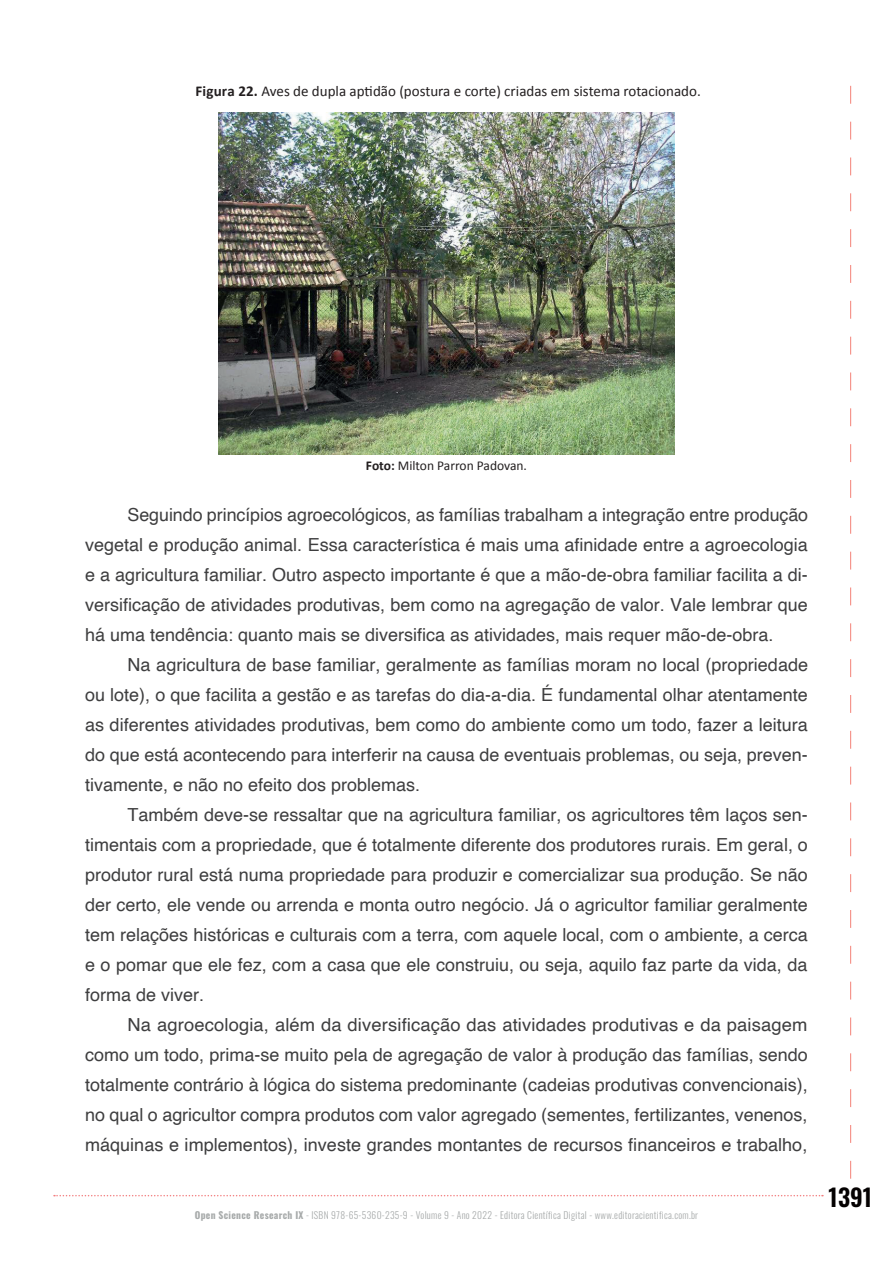
<style>
.page{position:relative;width:893px;height:1263px;background:#fff}
.page>*{position:absolute;margin:0;border:0;box-sizing:border-box;transform-origin:0 0}
.t1{font:600 24px "Oswald";color:#040101}
._04_texto{font:18px/30px "Helvetica";color:#3e3e3f;text-align:justify}
._06_figura-quadro-ta{font:15px "Calibri";color:#231f20}
._06_fonte{font:13.5px "Calibri";color:#231f20}
.t2{font:300 9.6px "Oswald";letter-spacing:.03em;color:#a7aaaa}
.s1{font-weight:700}
</style>
<div class="page">
<svg style="left:54px;top:1195px;width:769px;height:1px"></svg>
<svg style="left:850px;top:86px;width:1px;height:1093px"></svg>
<img style="left:218px;top:113px;width:456px;height:342px">
<p class="_06_figura-quadro-ta" style="left:196px;top:81px;width:507px"><span class="s1">Figura 22.</span> Aves de dupla aptidão (postura e corte) criadas em sistema rotacionado.</p>
<p class="_06_fonte" style="left:366px;top:456px;width:163px"><span class="s1">Foto:</span> Milton Parron Padovan.</p>
<p class="_04_texto" style="left:85px;top:500px;width:725px;text-indent:43px">Seguindo princípios agroecológicos, as famílias trabalham a integração entre produção vegetal e produção animal. Essa característica é mais uma afinidade entre a agroecologia e a agricultura familiar. Outro aspecto importante é que a mão-de-obra familiar facilita a di&shy;versificação de atividades produtivas, bem como na agregação de valor. Vale lembrar que há uma tendência: quanto mais se diversifica as atividades, mais requer mão-de-obra.</p>
<p class="_04_texto" style="left:85px;top:650px;width:725px;text-indent:43px">Na agricultura de base familiar, geralmente as famílias moram no local (propriedade ou lote), o que facilita a gestão e as tarefas do dia-a-dia. É fundamental olhar atentamente as diferentes atividades produtivas, bem como do ambiente como um todo, fazer a leitura do que está acontecendo para interferir na causa de eventuais problemas, ou seja, preven&shy;tivamente, e não no efeito dos problemas.</p>
<p class="_04_texto" style="left:85px;top:800px;width:724px;text-indent:43px">Também deve-se ressaltar que na agricultura familiar, os agricultores têm laços sen&shy;timentais com a propriedade, que é totalmente diferente dos produtores rurais. Em geral, o produtor rural está numa propriedade para produzir e comercializar sua produção. Se não der certo, ele vende ou arrenda e monta outro negócio. Já o agricultor familiar geralmente tem relações históricas e culturais com a terra, com aquele local, com o ambiente, a cerca e o pomar que ele fez, com a casa que ele construiu, ou seja, aquilo faz parte da vida, da forma de viver.</p>
<p class="_04_texto" style="left:85px;top:1010px;width:724px;text-indent:43px">Na agroecologia, além da diversificação das atividades produtivas e da paisagem como um todo, prima-se muito pela de agregação de valor à produção das famílias, sendo totalmente contrário à lógica do sistema predominante (cadeias produtivas convencionais), no qual o agricultor compra produtos com valor agregado (sementes, fertilizantes, venenos, máquinas e implementos), investe grandes montantes de recursos financeiros e trabalho,</p>
<p class="t2" style="left:195px;top:1206px;width:505px"><span class="s1">Open Science Research IX</span> - ISBN 978-65-5360-235-9 - Volume 9 - Ano 2022 - Editora Científica Digital - www.editoracientifica.com.br</p>
<h1 class="t1" style="left:829px;top:1184px;width:45px">1391</h1>
</div>
